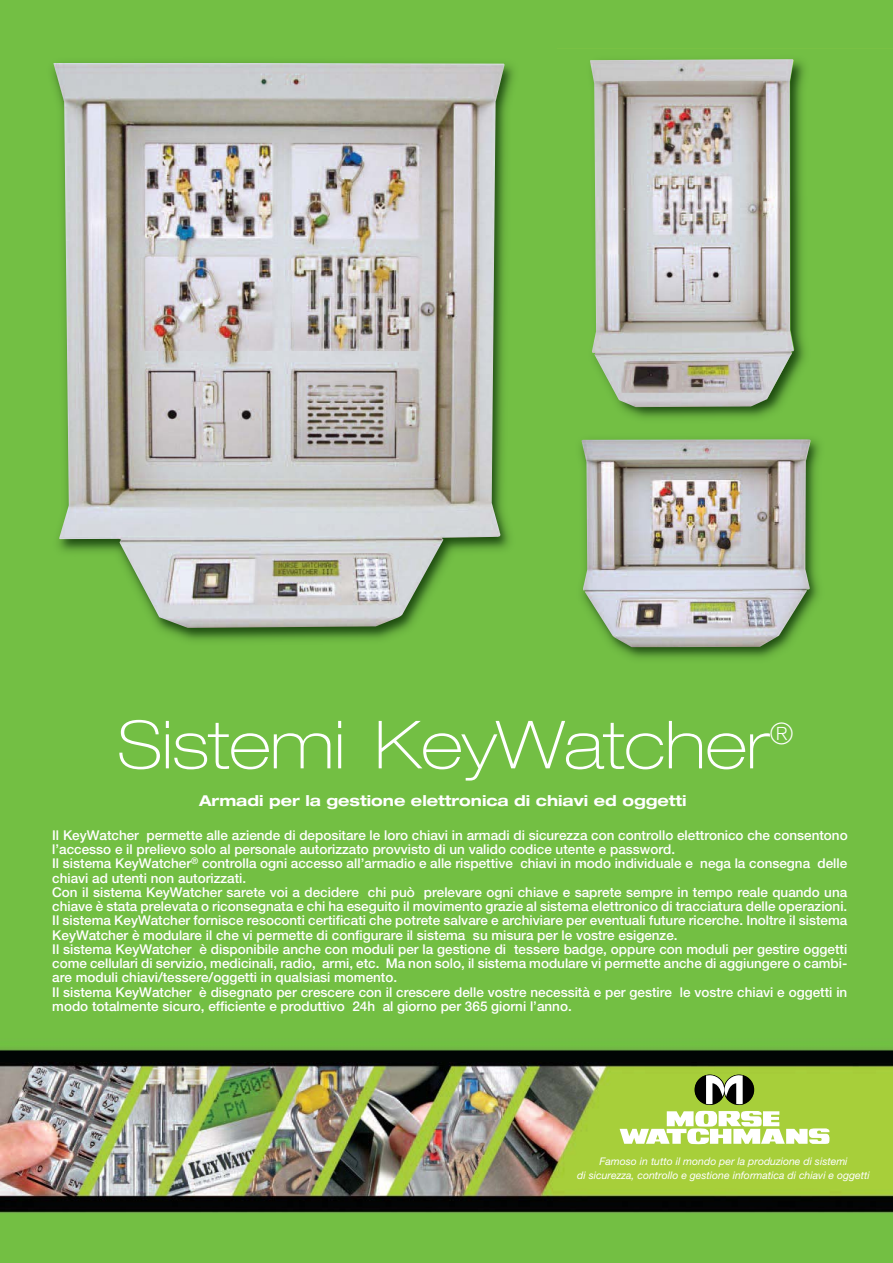
<style>
.page{position:relative;width:893px;height:1263px;background:#fff}
.page>*{position:absolute;margin:0;border:0;box-sizing:border-box;transform-origin:0 0}
.t1{font:100 expanded 66.45px "Helvetica Neue";color:#fff}
.t2{font:100 expanded 29.55px "Helvetica Neue";color:#fff}
.t3{font:700 expanded 15px "Helvetica Neue";color:#fff}
.t4{font:500 13.5px/14.2px "Helvetica Neue";color:#fff}
.t5{font:italic 10.5px/14.2px "Helvetica Neue";color:#fff;text-align:center}
</style>
<div class="page">
<div style="left:0;top:759px;width:892px;height:84px;background:#73bf43"></div>
<img style="left:0;top:843px;width:892px;height:420px">
<div style="left:0;top:0;width:892px;height:759px;background:#73bf44"></div>
<img style="left:581px;top:439px;width:229px;height:208px">
<div style="left:0;top:49px;width:556px;height:631px;background:#73bf44"></div>
<div style="left:723px;top:1075px;width:31px;height:30px;background:#010101;border-radius:50%"></div>
<svg style="left:694px;top:1074px;width:31px;height:31px"></svg>
<div style="left:724px;top:1075px;width:29px;height:30px;border:1px solid #010101;border-radius:50%"></div>
<div style="left:695px;top:1075px;width:29px;height:29px;background:#010101;border-radius:50%"></div>
<div style="left:695px;top:1075px;width:29px;height:30px;border:1px solid #010101;border-radius:50%"></div>
<svg style="left:706px;top:1075px;width:36px;height:30px"></svg>
<svg style="left:619px;top:1111px;width:210px;height:33px"></svg>
<img style="left:53px;top:63px;width:451px;height:565px">
<img style="left:589px;top:59px;width:205px;height:348px">
<h1 class="t1" style="left:117px;top:721px;width:653px">Sistemi KeyWatcher</h1>
<h2 class="t2" style="left:769px;top:723px;width:25px">®</h2>
<p class="t3" style="left:199px;top:796px;width:489px">Armadi per la gestione elettronica di chiavi ed oggetti</p>
<p class="t4" style="left:52px;top:829px;width:797px">Il KeyWatcher permette alle aziende di depositare le loro chiavi in armadi di sicurezza con controllo elettronico che consentono l’accesso e il prelievo solo al personale autorizzato provvisto di un valido codice utente e password.<br>Il sistema KeyWatcher<sup>®</sup> controlla ogni accesso all’armadio e alle rispettive chiavi in modo individuale e nega la consegna delle chiavi ad utenti non autorizzati.<br>Con il sistema KeyWatcher sarete voi a decidere chi può prelevare ogni chiave e saprete sempre in tempo reale quando una chiave è stata prelevata o riconsegnata e chi ha eseguito il movimento grazie al sistema elettronico di tracciatura delle operazioni.<br>Il sistema KeyWatcher fornisce resoconti certificati che potrete salvare e archiviare per eventuali future ricerche. Inoltre il sistema KeyWatcher è modulare il che vi permette di configurare il sistema su misura per le vostre esigenze.<br>Il sistema KeyWatcher è disponibile anche con moduli per la gestione di tessere badge, oppure con moduli per gestire oggetti come cellulari di servizio, medicinali, radio, armi, etc. Ma non solo, il sistema modulare vi permette anche di aggiungere o cambi&shy;are moduli chiavi/tessere/oggetti in qualsiasi momento.<br>Il sistema KeyWatcher è disegnato per crescere con il crescere delle vostre necessità e per gestire le vostre chiavi e oggetti in modo totalmente sicuro, efficiente e produttivo 24h al giorno per 365 giorni l’anno.</p>
<p class="t5" style="left:577px;top:1155px;width:294px">Famoso in tutto il mondo per la produzione di sistemi<br>di sicurezza, controllo e gestione informatica di chiavi e oggetti</p>
</div>
